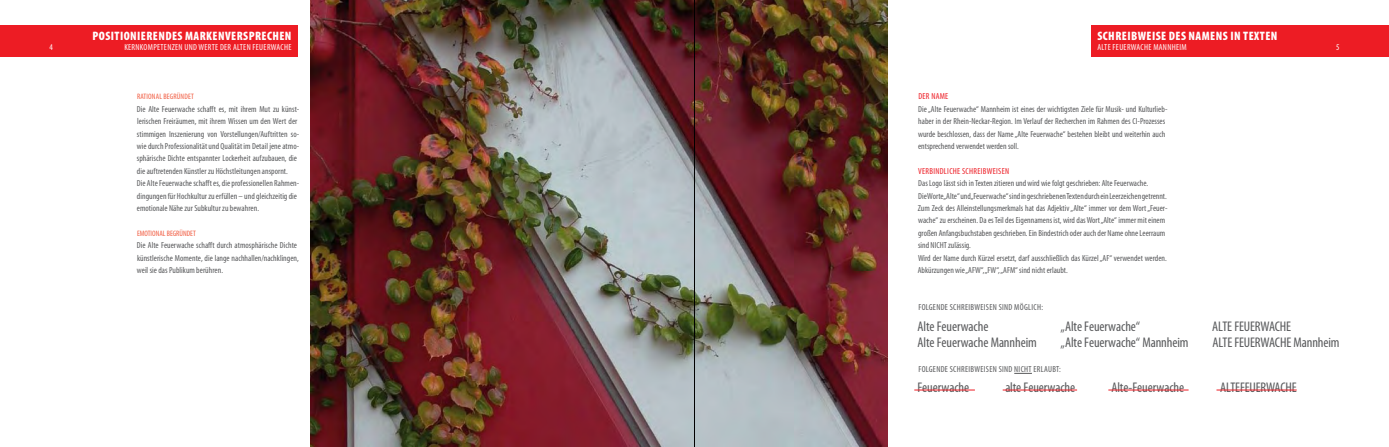
<style>
.page{position:relative;width:1389px;height:447px;background:#fff}
.page>*{position:absolute;margin:0;border:0;box-sizing:border-box;transform-origin:0 0}
.t1{font:condensed 14px "Myriad Pro";letter-spacing:-.01em;color:#58595b}
.t2{font:900 condensed 12.25px "Myriad Pro";letter-spacing:.035em;color:#fff}
.t3{font:condensed 8.75px/12.4px "Myriad Pro";color:#58595b}
.t4{font:condensed 8.75px "Myriad Pro";letter-spacing:.035em;color:#58595b}
.t5{font:condensed 8.75px "Myriad Pro";letter-spacing:.035em;color:#fff}
.t6{font:condensed 8.75px "Myriad Pro";letter-spacing:.035em;color:#ed1c24}
.t7{font:condensed 7.88px "Myriad Pro";color:#f15b40}
.t8{font:condensed 7.88px "Myriad Pro";letter-spacing:.02em;color:#f15b40}
</style>
<div class="page">
<div style="left:0;top:25px;width:298px;height:31px;background:#ed1c24"></div>
<div style="left:1091px;top:25px;width:298px;height:31px;background:#ed1c24"></div>
<svg style="left:1014px;top:373px;width:18px;height:1px"></svg>
<hr style="left:914px;top:389px;width:61px;height:1px;background:#ed1c24">
<hr style="left:1003px;top:389px;width:74px;height:1px;background:#ed1c24">
<hr style="left:1108px;top:389px;width:81px;height:1px;background:#ed1c24">
<hr style="left:1216px;top:389px;width:81px;height:1px;background:#ed1c24">
<img style="left:310px;top:0;width:578px;height:446px">
<hr style="left:694px;top:0;width:1px;height:446px;background:#000">
<h2 class="t2" style="left:93px;top:28px;width:152px">POSITIONIERENDES MARKENVERSPR</h2>
<h2 class="t2" style="left:262px;top:28px;width:31px">ECHEN</h2>
<p class="t5" style="left:124px;top:42px;width:169px">Kernkompetenzen und Werte der Alten Feuerwache</p>
<h2 class="t2" style="left:1097px;top:28px;width:180px">SCHREIBWEISE DES NAMENS IN TEXTEN</h2>
<p class="t5" style="left:1097px;top:42px;width:87px">Alte Feuerwache Mann heim</p>
<p class="t5" style="left:50px;top:41px;width:5px">4</p>
<p class="t5" style="left:1336px;top:41px;width:5px">5</p>
<p class="t8" style="left:137px;top:92px;width:58px">rational begründet</p>
<p class="t3" style="left:137px;top:102px;width:164px">Die Alte Feuerwache schafft es, mit ihrem Mut zu künst&shy;lerischen Freiräumen, mit ihrem Wissen um den Wert der stimmigen Inszenierung von Vorstellungen/Auftritten so&shy;wie durch Professionalität und Qualität im Detail jene atmo&shy;sphärische Dichte entspannter Lockerheit aufzubauen, die die auftretenden Künstler zu Höchstleitungen anspornt.<br>Die Alte Feuerwache schafft es, die professionellen Rahmen&shy;dingungen für Hochkultur zu erfüllen – und gleichzeitig die emotionale Nähe zur Subkultur zu bewahren.</p>
<p class="t7" style="left:137px;top:228px;width:54px">EMOTIONAL BEGRÜ NDET</p>
<p class="t3" style="left:137px;top:239px;width:163px">Die Alte Feuerwache schafft durch atmosphärische Dichte künstlerische Momente, die lange nachhallen/nachklingen, weil sie das Publikum berühren.</p>
<p class="t6" style="left:918px;top:91px;width:32px">Der Name</p>
<p class="t3" style="left:918px;top:102px;width:251px">Die „Alte Feuerwache“ Mannheim ist eines der wichtigsten Ziele für Musik- und Kulturlieb&shy;haber in der Rhein-Neckar-Region. Im Verlauf der Recherchen im Rahmen des CI-Prozesses wurde beschlossen, dass der Name „Alte Feuerwache“ bestehen bleibt und weiterhin auch entsprechend verwendet werden soll.</p>
<p class="t6" style="left:918px;top:165px;width:92px">Verbin dliche Schreibweisen</p>
<p class="t3" style="left:918px;top:177px;width:251px">Das Logo lässt sich in Texten zitieren und wird wie folgt geschrieben: Alte Feuerwache.<br>Die Worte „Alte“ und „Feuerwache“ sind in geschriebenen Texten durch ein Leerzeichen getrennt.<br>Zum Zeck des Alleinstellungsmerkmals hat das Adjektiv „Alte“ immer vor dem Wort „Feuer&shy;wache“ zu erscheinen. Da es Teil des Eigennamens ist, wird das Wort „Alte“ immer mit einem großen Anfangsbuchstaben geschrieben. Ein Bindestrich oder auch der Name ohne Leerraum sind NICHT zulässig.<br>Wird der Name durch Kürzel ersetzt, darf ausschließlich das Kürzel „AF“ verwendet werden.<br>Abkürzungen wie „AFW“, „FW“, „AFM“ sind nicht erlaubt.</p>
<p class="t4" style="left:918px;top:302px;width:126px">Folgende Schreibweisen sin d mögliCH:</p>
<h1 class="t1" style="left:917px;top:317px;width:72px">Alte Feuerwache</h1>
<h1 class="t1" style="left:1212px;top:317px;width:34px">ALTE FEUERW</h1>
<h1 class="t1" style="left:1269px;top:317px;width:12px">ACHE</h1>
<h1 class="t1" style="left:1212px;top:333px;width:34px">ALTE FEUERW</h1>
<h1 class="t1" style="left:1269px;top:333px;width:72px">ACHE Mannheim</h1>
<h1 class="t1" style="left:918px;top:378px;width:53px">Feuerwache</h1>
<h1 class="t1" style="left:1005px;top:378px;width:71px">alte Feuerwache</h1>
<h1 class="t1" style="left:1111px;top:378px;width:74px">Alte-Feuerwache</h1>
<h1 class="t1" style="left:1220px;top:378px;width:32px">ALTEFEUERW</h1>
<h1 class="t1" style="left:1275px;top:378px;width:12px">ACHE</h1>
<h1 class="t1" style="left:1061px;top:317px;width:81px">„Alte Feuerwache“</h1>
<h1 class="t1" style="left:1061px;top:333px;width:130px">„Alte Feuerwache“ Mannheim</h1>
<h1 class="t1" style="left:917px;top:333px;width:121px">Alte Feuerwache Mannheim</h1>
<p class="t4" style="left:918px;top:364px;width:144px">Folgende Schreibweisen sin d nicht erlaubt:</p>
</div>
